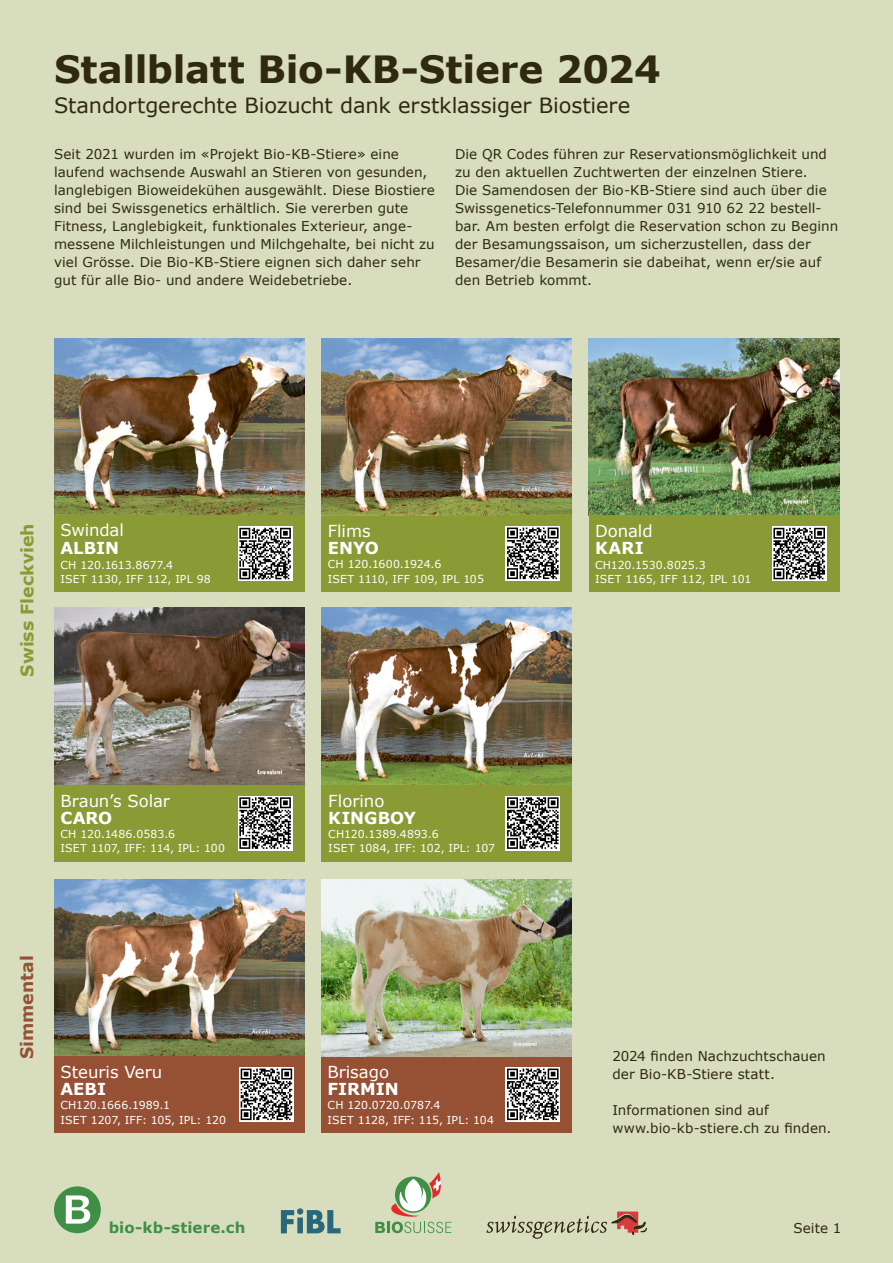
<style>
.page{position:relative;width:893px;height:1263px;background:#d8ddbe}
.page>*{position:absolute;margin:0;border:0;box-sizing:border-box;transform-origin:0 0}
.t1{font:700 37.5px "Verdana";letter-spacing:-.01em;color:#2f2912}
.t2{font:21px "Verdana";letter-spacing:-.005em;color:#2f2912}
.t3{font:700 17.25px "Verdana";letter-spacing:.005em;color:#8a9a34}
.t4{font:700 17.25px "Verdana";letter-spacing:-.005em;color:#965135}
.t5{font:16.5px "Verdana";color:#fff}
.t6{font:700 16.5px "Verdana";color:#fff}
.t7{font:700 15px "Verdana";letter-spacing:.01em;color:#3f9046}
.t8{font:13.5px/18px "Verdana";letter-spacing:.005em;color:#2f2912}
.t9{font:10.95px/14.2px "Verdana";color:#fff}
</style>
<div class="page">
<div style="left:321px;top:1056px;width:251px;height:76px;background:#965135"></div>
<img style="left:54px;top:879px;width:250px;height:177px">
<img style="left:321px;top:879px;width:251px;height:177px">
<div style="left:54px;top:1056px;width:250px;height:76px;background:#965135"></div>
<svg style="left:239px;top:1067px;width:55px;height:55px"></svg>
<svg style="left:241px;top:1068px;width:51px;height:52px;background:#828282"></svg>
<svg style="left:505px;top:1067px;width:55px;height:55px"></svg>
<svg style="left:507px;top:1068px;width:52px;height:52px;background:#828282"></svg>
<div style="left:321px;top:515px;width:251px;height:77px;background:#8a9a34"></div>
<img style="left:54px;top:338px;width:250px;height:177px">
<img style="left:321px;top:338px;width:251px;height:177px">
<div style="left:54px;top:515px;width:250px;height:76px;background:#8a9a34"></div>
<svg style="left:238px;top:526px;width:54px;height:55px"></svg>
<svg style="left:239px;top:528px;width:52px;height:51px;background:#808080"></svg>
<svg style="left:505px;top:526px;width:55px;height:55px"></svg>
<svg style="left:507px;top:527px;width:52px;height:52px;background:#7e7e7e"></svg>
<img style="left:589px;top:338px;width:250px;height:177px">
<div style="left:589px;top:515px;width:250px;height:77px;background:#8a9a34"></div>
<svg style="left:772px;top:526px;width:54px;height:55px"></svg>
<svg style="left:773px;top:528px;width:52px;height:51px;background:#7d7d7d"></svg>
<img style="left:321px;top:608px;width:251px;height:177px">
<div style="left:321px;top:785px;width:251px;height:76px;background:#8a9a34"></div>
<div style="left:505px;top:796px;width:55px;height:54px;background:#fff"></div>
<svg style="left:507px;top:797px;width:52px;height:52px"></svg>
<img style="left:54px;top:608px;width:250px;height:177px">
<div style="left:54px;top:785px;width:250px;height:76px;background:#8a9a34"></div>
<div style="left:238px;top:796px;width:54px;height:54px;background:#fff"></div>
<svg style="left:239px;top:797px;width:52px;height:52px"></svg>
<svg style="left:375px;top:1172px;width:76px;height:61px"></svg>
<svg style="left:281px;top:1208px;width:59px;height:25px"></svg>
<svg style="left:486px;top:1211px;width:161px;height:28px"></svg>
<div style="left:54px;top:1186px;width:47px;height:47px;background:#3f9046;border-radius:50%"></div>
<svg style="left:65px;top:1192px;width:28px;height:32px"></svg>
<h1 class="t1" style="left:54px;top:45px;width:608px">Stallblatt Bio-KB-Stiere 2024</h1>
<h2 class="t2" style="left:54px;top:92px;width:578px">Standortgerechte Biozucht dank erstklassiger Biostiere</h2>
<p class="t8" style="left:54px;top:146px;width:382px">Seit 2021 wurden im «Projekt Bio-KB-Stiere» eine laufend wachsende Auswahl an Stieren von gesunden, langlebigen Bioweidekühen ausgewählt. Diese Biostiere sind bei Swissgenetics erhältlich. Sie vererben gute Fitness, Langlebigkeit, funktionales Exterieur, ange&shy;messene Milchleistungen und Milchgehalte, bei nicht zu viel Grösse. Die Bio-KB-Stiere eignen sich daher sehr gut für alle Bio- und andere Weidebetriebe.</p>
<p class="t8" style="left:455px;top:146px;width:385px">Die QR Codes führen zur Reservationsmöglichkeit und zu den aktuellen Zuchtwerten der einzelnen Stiere.<br>Die Samendosen der Bio-KB-Stiere sind auch über die Swissgenetics-Telefonnummer 031 910 62 22 bestell&shy;bar. Am besten erfolgt die Reservation schon zu Beginn der Besamungssaison, um sicherzustellen, dass der Besamer/die Besamerin sie dabeihat, wenn er/sie auf den Betrieb kommt.</p>
<p class="t3" style="left:16px;top:676px;width:155px;rotate:-90deg">Swiss Fleckvieh</p>
<p class="t5" style="left:60px;top:520px;width:65px">Swindal</p>
<p class="t6" style="left:60px;top:538px;width:60px">ALBIN</p>
<p class="t9" style="left:60px;top:558px;width:152px">CH 120.1613.8677.4<br>ISET 1130, IFF 112, IPL 98</p>
<p class="t5" style="left:60px;top:790px;width:111px">Braun’s Solar</p>
<p class="t6" style="left:60px;top:807px;width:53px">CARO</p>
<p class="t9" style="left:60px;top:827px;width:166px">CH 120.1486.0583.6<br>ISET 1107, IFF: 114, IPL: 100</p>
<p class="t4" style="left:16px;top:1059px;width:105px;rotate:-90deg">Simmental</p>
<p class="t5" style="left:60px;top:1061px;width:103px">Steuris Veru</p>
<p class="t6" style="left:60px;top:1078px;width:47px">AEBI</p>
<p class="t9" style="left:60px;top:1098px;width:167px">CH120.1666.1989.1<br>ISET 1207, IFF: 105, IPL: 120</p>
<p class="t5" style="left:328px;top:520px;width:44px">Flims</p>
<p class="t6" style="left:328px;top:537px;width:53px">ENYO</p>
<p class="t9" style="left:328px;top:557px;width:158px">CH 120.1600.1924.6<br>ISET 1110, IFF 109, IPL 105</p>
<p class="t5" style="left:328px;top:790px;width:58px">Florino</p>
<p class="t6" style="left:328px;top:807px;width:89px">KINGBOY</p>
<p class="t9" style="left:328px;top:827px;width:168px">CH120.1389.4893.6<br>ISET 1084, IFF: 102, IPL: 107</p>
<p class="t5" style="left:327px;top:1061px;width:63px">Brisago</p>
<p class="t6" style="left:327px;top:1078px;width:73px">FIRMIN</p>
<p class="t9" style="left:327px;top:1098px;width:168px">CH 120.0720.0787.4<br>ISET 1128, IFF: 115, IPL: 104</p>
<p class="t5" style="left:595px;top:520px;width:59px">Donald</p>
<p class="t6" style="left:595px;top:537px;width:50px">KARI</p>
<p class="t9" style="left:595px;top:557px;width:158px">CH120.1530.8025.3<br>ISET 1165, IFF 112, IPL 101</p>
<p class="t8" style="left:612px;top:1047px;width:215px">2024 finden Nachzuchtschauen der Bio-KB-Stiere statt.</p>
<p class="t8" style="left:612px;top:1101px;width:221px">Informationen sind auf www.bio-kb-stiere.ch zu finden.</p>
<p class="t7" style="left:109px;top:1218px;width:138px">bio-kb-stiere.ch</p>
<p class="t8" style="left:793px;top:1219px;width:50px">Seite 1</p>
</div>
